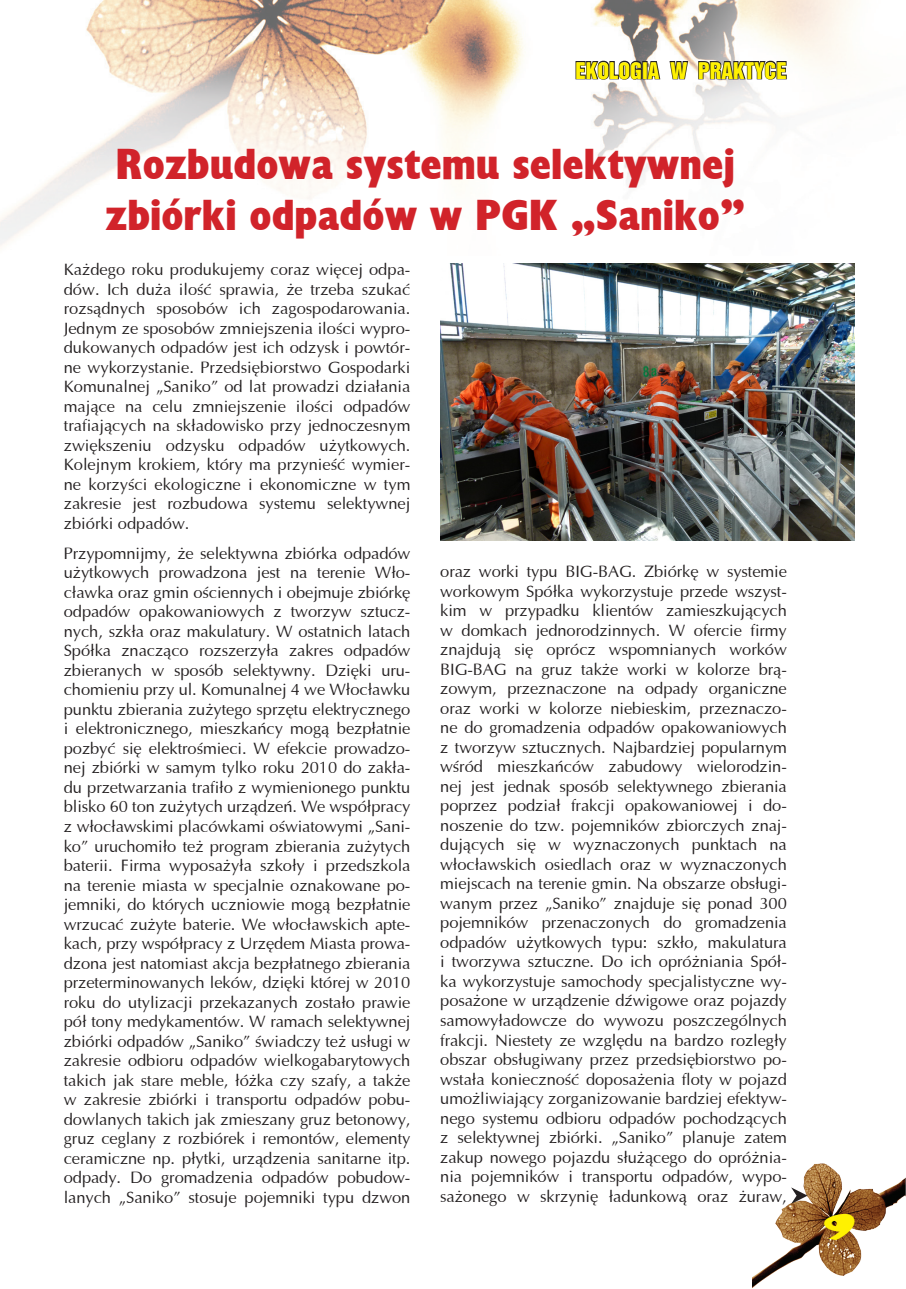
<style>
.page{position:relative;width:906px;height:1289px;background:#fff}
.page>*{position:absolute;margin:0;border:0;box-sizing:border-box;transform-origin:0 0}
.t1{font:900 42px/50.4px "EFN Gilead";color:#d1232a}
.t2{font:30px "FL Jazzowy Gruby";color:#fff101}
.t3{font:21px "Switzerland Inserat Plain PL";color:#fff101}
.t4{font:16.5px/19.5px "Ottawa";letter-spacing:-.005em;color:#231f20;text-align:justify}
</style>
<div class="page">
<img style="left:752px;top:1163px;width:154px;height:125px">
<img style="left:0;top:0;width:854px;height:247px">
<svg style="left:791px;top:1187px;width:16px;height:16px"></svg>
<svg style="left:575px;top:60px;width:86px;height:21px"></svg>
<svg style="left:668px;top:56px;width:21px;height:49px"></svg>
<svg style="left:697px;top:55px;width:90px;height:26px"></svg>
<img style="left:440px;top:264px;width:415px;height:276px">
<p class="t3" style="left:575px;top:58px;width:213px">EKOLOGIA W PRAKTYCE</p>
<h1 class="t1" style="left:105px;top:139px;width:641px">Rozbudowa systemu selektywnej zbiórki odpadów w PGK „Saniko”</h1>
<p class="t4" style="left:64px;top:260px;width:348px">Każdego roku produkujemy coraz więcej odpa&shy;dów. Ich duża ilość sprawia, że trzeba szukać rozsądnych sposobów ich zagospodarowania.<br>Jednym ze sposobów zmniejszenia ilości wypro&shy;dukowanych odpadów jest ich odzysk i powtór&shy;ne wykorzystanie. Przedsiębiorstwo Gospodarki Komunalnej „Saniko” od lat prowadzi działania mające na celu zmniejszenie ilości odpadów trafiających na składowisko przy jednoczesnym zwiększeniu odzysku odpadów użytkowych.<br>Kolejnym krokiem, który ma przynieść wymier&shy;ne korzyści ekologiczne i ekonomiczne w tym zakresie jest rozbudowa systemu selektywnej zbiórki odpadów.</p>
<p class="t4" style="left:64px;top:543px;width:348px">Przypomnijmy, że selektywna zbiórka odpadów użytkowych prowadzona jest na terenie Wło&shy;cławka oraz gmin ościennych i obejmuje zbiórkę odpadów opakowaniowych z tworzyw sztucz&shy;nych, szkła oraz makulatury. W ostatnich latach Spółka znacząco rozszerzyła zakres odpadów zbieranych w sposób selektywny. Dzięki uru&shy;chomieniu przy ul. Komunalnej 4 we Włocławku punktu zbierania zużytego sprzętu elektrycznego i elektronicznego, mieszkańcy mogą bezpłatnie pozbyć się elektrośmieci. W efekcie prowadzo&shy;nej zbiórki w samym tylko roku 2010 do zakła&shy;du przetwarzania trafiło z wymienionego punktu blisko 60 ton zużytych urządzeń. We współpracy z włocławskimi placówkami oświatowymi „Sani&shy;ko” uruchomiło też program zbierania zużytych baterii. Firma wyposażyła szkoły i przedszkola na terenie miasta w specjalnie oznakowane po&shy;jemniki, do których uczniowie mogą bezpłatnie wrzucać zużyte baterie. We włocławskich apte&shy;kach, przy współpracy z Urzędem Miasta prowa&shy;dzona jest natomiast akcja bezpłatnego zbierania przeterminowanych leków, dzięki której w 2010 roku do utylizacji przekazanych zostało prawie pół tony medykamentów. W ramach selektywnej zbiórki odpadów „Saniko” świadczy też usługi w zakresie odbioru odpadów wielkogabarytowych takich jak stare meble, łóżka czy szafy, a także w zakresie zbiórki i transportu odpadów pobu&shy;dowlanych takich jak zmieszany gruz betonowy, gruz ceglany z rozbiórek i remontów, elementy ceramiczne np. płytki, urządzenia sanitarne itp. odpady. Do gromadzenia odpadów pobudow&shy;lanych „Saniko” stosuje pojemniki typu dzwon</p>
<p class="t4" style="left:440px;top:562px;width:348px">oraz worki typu BIG-BAG. Zbiórkę w systemie workowym Spółka wykorzystuje przede wszyst&shy;kim w przypadku klientów zamieszkujących w domkach jednorodzinnych. W ofercie firmy znajdują się oprócz wspomnianych worków BIG-BAG na gruz także worki w kolorze brą&shy;zowym, przeznaczone na odpady organiczne oraz worki w kolorze niebieskim, przeznaczo&shy;ne do gromadzenia odpadów opakowaniowych z tworzyw sztucznych. Najbardziej popularnym wśród mieszkańców zabudowy wielorodzin&shy;nej jest jednak sposób selektywnego zbierania poprzez podział frakcji opakowaniowej i do&shy;noszenie do tzw. pojemników zbiorczych znaj&shy;dujących się w wyznaczonych punktach na włocławskich osiedlach oraz w wyznaczonych miejscach na terenie gmin. Na obszarze obsługi&shy;wanym przez „Saniko” znajduje się ponad 300 pojemników przenaczonych do gromadzenia odpadów użytkowych typu: szkło, makulatura i tworzywa sztuczne. Do ich opróżniania Spół&shy;ka wykorzystuje samochody specjalistyczne wy&shy;posażone w urządzenie dźwigowe oraz pojazdy samowyładowcze do wywozu poszczególnych frakcji. Niestety ze względu na bardzo rozległy obszar obsługiwany przez przedsiębiorstwo po&shy;wstała konieczność doposażenia floty w pojazd umożliwiający zorganizowanie bardziej efektyw&shy;nego systemu odbioru odpadów pochodzących z selektywnej zbiórki. „Saniko” planuje zatem zakup nowego pojazdu służącego do opróżnia&shy;nia pojemników i transportu odpadów, wypo&shy;sażonego w skrzynię ładunkową oraz żuraw,</p>
<h2 class="t2" style="left:824px;top:1206px;width:32px">9</h2>
</div>
